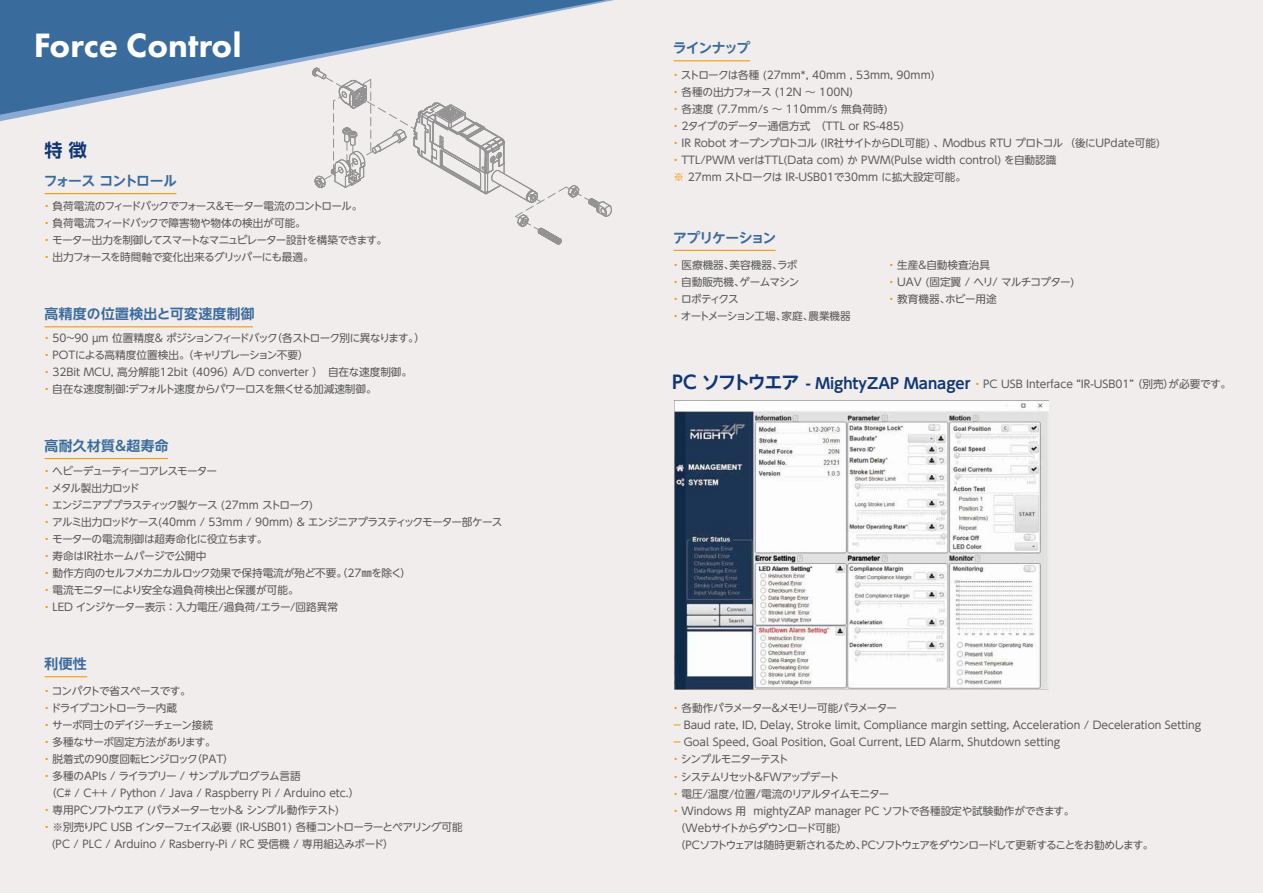
<style>
.page{position:relative;width:1263px;height:893px;background:#f0edec}
.page>*{position:absolute;margin:0;border:0;box-sizing:border-box;transform-origin:0 0}
.t1{font:800 35.1px "Futura PT";color:#fff}
.t2{font:700 18px "UD Shin Go NT Pr 6 N De";color:#103675}
.t3{font:700 14.85px "UD Shin Go NT Pr 6 N De";color:#103675}
.t4{font:700 13.8px "UD Shin Go NT Pr 6 N De";letter-spacing:.025em;color:#3a6b9d}
.t5{font:700 13.8px "UD Shin Go NT Pr 6 N De";letter-spacing:-.085em;color:#3a6b9d}
.t6{font:700 13.8px "UD Shin Go NT Pr 6 N De";letter-spacing:-.03em;color:#3a6b9d}
.t7{font:700 13.8px "UD Shin Go NT Pr 6 N De";letter-spacing:-.055em;color:#3a6b9d}
.t8{font:10.65px/17px "UD Shin Go NT Pr 6 N";letter-spacing:-.015em;color:#595757}
.t9{font:10.65px/17px "UD Shin Go NT Pr 6 N";letter-spacing:-.05em;color:#595757}
.t10{font:10.65px/17px "UD Shin Go NT Pr 6 N";letter-spacing:-.065em;color:#595757}
.t11{font:10.65px "UD Shin Go NT Pr 6 N";letter-spacing:-.085em;color:#595757}
.t12{font:10.65px "UD Shin Go NT Pr 6 N";letter-spacing:-.07em;color:#595757}
.t13{font:10.65px "UD Shin Go NT Pr 6 N";letter-spacing:-.08em;color:#595757}
.t14{font:10.65px "UD Shin Go NT Pr 6 N";letter-spacing:-.035em;color:#595757}
.t15{font:10.65px "UD Shin Go NT Pr 6 N";letter-spacing:-.105em;color:#595757}
.t16{font:10.65px "UD Shin Go NT Pr 6 N";letter-spacing:-.045em;color:#595757}
.t17{font:10.65px "UD Shin Go NT Pr 6 N";letter-spacing:-.095em;color:#595757}
.t18{font:10.65px "UD Shin Go NT Pr 6 N";letter-spacing:-.075em;color:#595757}
.s1{color:#f39700}
.s2{font-size:18px}
</style>
<div class="page">
<svg style="left:0;top:0;width:606px;height:115px;fill:#3a6b9d"></svg>
<img style="left:674px;top:400px;width:375px;height:289px">
<hr style="left:45px;top:458px;width:123px;height:1px;background:#f39700">
<hr style="left:45px;top:326px;width:208px;height:1px;background:#f39700">
<hr style="left:45px;top:193px;width:131px;height:1px;background:#f39700">
<hr style="left:45px;top:676px;width:42px;height:1px;background:#f39700">
<hr style="left:673px;top:250px;width:103px;height:1px;background:#f39700">
<hr style="left:673px;top:60px;width:77px;height:1px;background:#f39700">
<svg style="left:312px;top:68px;width:300px;height:177px"></svg>
<h1 class="t1" style="left:34px;top:23px;width:209px">Force Control</h1>
<h2 class="t2" style="left:45px;top:135px;width:44px">特 徴</h2>
<p class="t5" style="left:44px;top:170px;width:135px">フォース コントロール</p>
<p class="t10" style="left:41px;top:197px;width:347px"><span class="s1">・</span> 負荷電流のフィードバックでフォース＆モーター電流のコントロール。<br><span class="s1">・</span> 負荷電流フィードバックで障害物や物体の検出が可能。<br><span class="s1">・</span> モーター出力を制御してスマートなマニュピレーター設計を構築できます。<span class="s1">・</span> 出力フォースを時間軸で変化出来るグリッパーにも最適。</p>
<p class="t4" style="left:45px;top:303px;width:212px">高精度の位置検出と可変速度制御</p>
<p class="t8" style="left:41px;top:329px;width:385px"><span class="s1">・</span> 50~90 µm 位置精度&amp; ポジションフィードバック（各ストローク別に異なります。）<span class="s1">・</span> POTによる高精度位置検出。（キャリブレーション不要）<br><span class="s1">・</span> 32Bit MCU, 高分解能12bit （4096）A/D converter ）　自在な速度制御。<span class="s1">・</span> 自在な速度制御：デフォルト速度からパワーロスを無くせる加減速制御。</p>
<p class="t4" style="left:45px;top:435px;width:126px">高耐久材質＆超寿命</p>
<p class="t9" style="left:41px;top:462px;width:463px"><span class="s1">・</span> ヘビーデューティーコアレスモーター<br><span class="s1">・</span> メタル製出力ロッド<br><span class="s1">・</span> エンジニアププラスティック製ケース (27mm ストローク)<br><span class="s1">・</span> アルミ出力ロッドケース(40mm / 53mm / 90mm) &amp; エンジニアプラスティックモーター部ケース<span class="s1">・</span> モーターの電流制御は超寿命化に役立ちます。<br><span class="s1">・</span> 寿命はIR社ホームパージで公開中<br><span class="s1">・</span> 動作方向のセルフメカニカルロック効果で保持電流が殆ど不要。（27㎜を除く）<br><span class="s1">・</span> 電流モニターにより安全な過負荷検出と保護が可能。<br><span class="s1">・</span> LED インジケーター表示 ：入力電圧/過負荷/エラー/回路異常</p>
<p class="t6" style="left:45px;top:653px;width:44px">利便性</p>
<p class="t9" style="left:41px;top:682px;width:151px"><span class="s1">・</span> コンパクトで省スペースです。</p>
<p class="t17" style="left:41px;top:699px;width:137px"><span class="s1">・</span> ドライブコントローラー内蔵</p>
<p class="t16" style="left:41px;top:716px;width:173px"><span class="s1">・</span> サーボ同士のデイジーチェーン接続</p>
<p class="t8" style="left:41px;top:733px;width:176px"><span class="s1">・</span> 多種なサーボ固定方法があります。</p>
<p class="t8" style="left:41px;top:750px;width:194px"><span class="s1">・</span> 脱着式の90度回転ヒンジロック（PAT）</p>
<p class="t14" style="left:41px;top:767px;width:261px"><span class="s1">・</span> 多種のAPIs / ライラブリー / サンプルプログラム言語</p>
<p class="t8" style="left:46px;top:784px;width:315px">（C# / C++ / Python / Java / Raspberry Pi / Arduino etc.）</p>
<p class="t13" style="left:41px;top:801px;width:299px"><span class="s1">・</span> 専用PCソフトウエア (パラメーターセット&amp; シンプル動作テスト)</p>
<p class="t12" style="left:41px;top:818px;width:423px"><span class="s1">・</span> ※別売りPC USB インターフェイス必要 (IR-USB01) 各種コントローラーとペアリング可能</p>
<p class="t8" style="left:52px;top:835px;width:344px">(PC / PLC / Arduino / Rasberry-Pi / RC 受信機 / 専用組込みボード）</p>
<p class="t6" style="left:673px;top:37px;width:79px">ラインナップ</p>
<p class="t8" style="left:670px;top:66px;width:491px"><span class="s1">・</span> ストロークは各種 (27mm*, 40mm , 53mm, 90mm)<br><span class="s1">・</span> 各種の出力フォース (12N ～ 100N)<br><span class="s1">・</span> 各速度 (7.7mm/s ～ 110mm/s 無負荷時)<br><span class="s1">・</span> 2タイプのデーター通信方式　（TTL or RS-485)<br><span class="s1">・</span> IR Robot オープンプロトコル (IR社サイトからDL可能) 、Modbus RTU プロトコル （後にUPdate可能)<span class="s1">・</span> TTL/PWM verはTTL(Data com) か PWM(Pulse width control) を自動認識<br><span class="s1">※</span> 27mm ストロークは IR-USB01で30mm に拡大設定可能。</p>
<p class="t7" style="left:673px;top:227px;width:105px">アプリケーション</p>
<p class="t9" style="left:670px;top:256px;width:182px"><span class="s1">・</span> 医療機器、美容機器、ラボ<br><span class="s1">・</span> 自動販売機、ゲームマシン<br><span class="s1">・</span> ロボティクス<br><span class="s1">・</span> オートメーション工場、家庭、農業機器</p>
<p class="t8" style="left:886px;top:256px;width:190px"><span class="s1">・</span> 生産＆自動検査治具<br><span class="s1">・</span> UAV (固定翼 / ヘリ/ マルチコプター)<span class="s1">・</span> 教育機器、ホビー用途</p>
<h3 class="t3" style="left:672px;top:371px;width:300px"><span class="s2">PC ソフトウエア</span> - MightyZAP Manager</h3>
<p class="t8" style="left:972px;top:375px;width:260px"><span class="s1">・</span> PC USB Interface “IR-USB01” （別売）が必要です。</p>
<p class="t11" style="left:670px;top:700px;width:228px"><span class="s1">・</span> 各動作パラメーター＆メモリー可能パラメーター</p>
<p class="t8" style="left:673px;top:717px;width:529px"><span class="s1">ー</span> Baud rate, ID, Delay, Stroke limit, Compliance margin setting, Acceleration / Deceleration Setting</p>
<p class="t8" style="left:673px;top:734px;width:388px"><span class="s1">ー</span> Goal Speed, Goal Position, Goal Current, LED Alarm, Shutdown setting</p>
<p class="t18" style="left:670px;top:751px;width:120px"><span class="s1">・</span> シンプルモニターテスト</p>
<p class="t15" style="left:670px;top:768px;width:171px"><span class="s1">・</span> システムリセット＆FWアップデート</p>
<p class="t12" style="left:670px;top:785px;width:221px"><span class="s1">・</span> 電圧/温度/位置/電流のリアルタイムモニター</p>
<p class="t8" style="left:670px;top:802px;width:406px"><span class="s1">・</span> Windows 用 mightyZAP manager PC ソフトで各種設定や試験動作ができます。</p>
<p class="t13" style="left:675px;top:819px;width:167px">（Webサイトからダウンロード可能)</p>
<p class="t11" style="left:675px;top:836px;width:480px">（PCソフトウェアは随時更新されるため、PCソフトウェアをダウンロードして更新することをお勧めします。</p>
</div>
